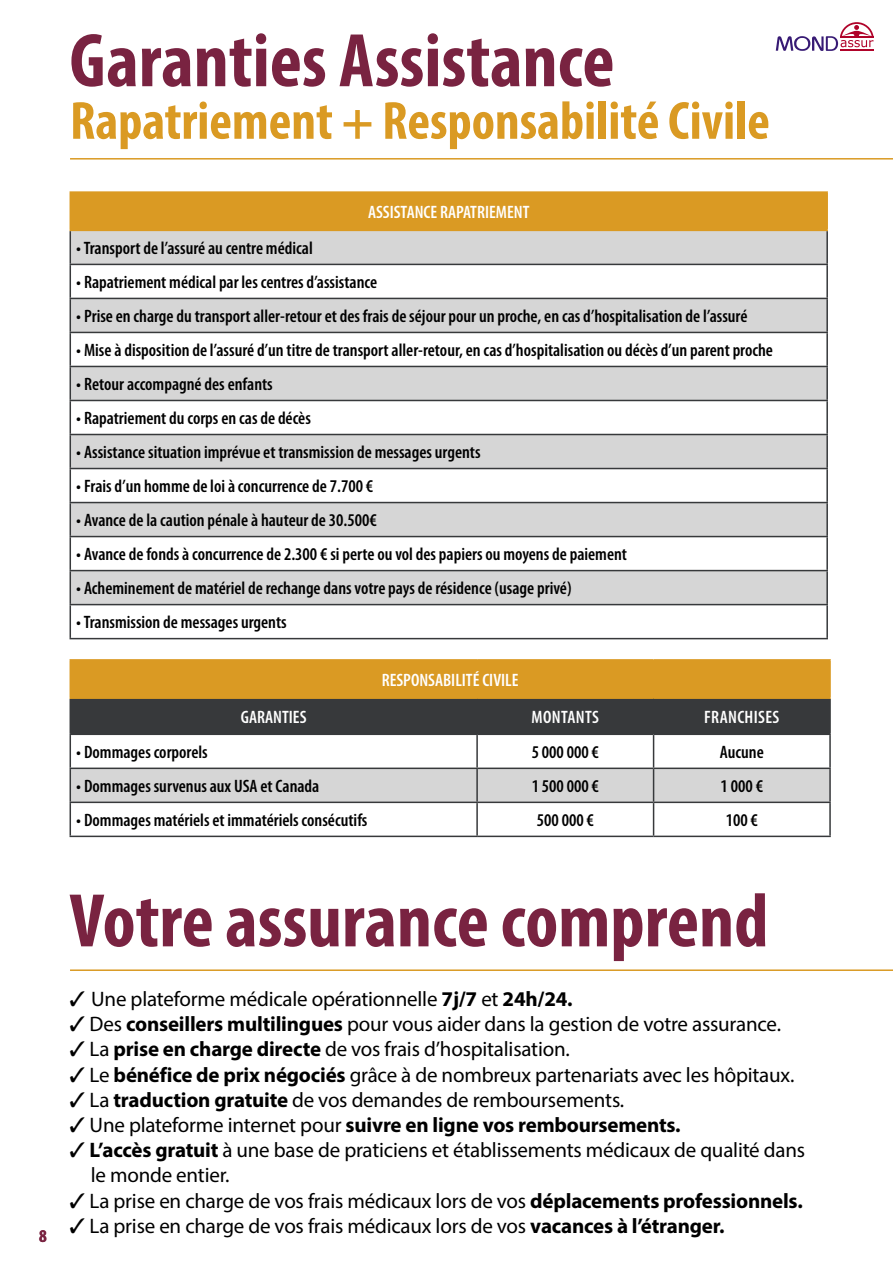
<style>
.page{position:relative;width:893px;height:1263px;background:#fff}
.page>*{position:absolute;margin:0;border:0;box-sizing:border-box;transform-origin:0 0}
.t1{font:700 condensed 76.65px "Myriad Pro";color:#792341}
.t2{font:700 condensed 54px "Myriad Pro";color:#da9a23}
.t3{font:21px/25.2px "Myriad Pro";letter-spacing:-.01em;color:#000}
.t4{font:700 21px "Myriad Pro";letter-spacing:-.01em;color:#000}
.t5{font:600 condensed 18px "Myriad Pro";color:#000}
.t6{font:600 condensed 18px "Myriad Pro";color:#fff}
.t7{font:600 condensed 18px "Myriad Pro";letter-spacing:.02em;color:#fff}
.t8{font:700 condensed 18px "Myriad Pro";color:#792341}
.s1{font-weight:700}
.s2{font-weight:400}
</style>
<div class="page">
<hr style="left:70px;top:158px;width:823px;height:2px;background:#da9a23">
<hr style="left:70px;top:969px;width:823px;height:2px;background:#da9a23">
<div style="left:70px;top:192px;width:757px;height:38px;background:#da9a23"></div>
<div style="left:71px;top:231px;width:755px;height:33px;background:#d6d6d6"></div>
<svg style="left:71px;top:265px;width:755px;height:373px"></svg>
<hr style="left:70px;top:231px;width:1px;height:33px;background:#37393b">
<hr style="left:826px;top:231px;width:2px;height:33px;background:#37393b">
<hr style="left:70px;top:264px;width:758px;height:1px;background:#37393b">
<hr style="left:70px;top:265px;width:1px;height:33px;background:#37393b">
<hr style="left:826px;top:265px;width:2px;height:33px;background:#37393b">
<hr style="left:70px;top:298px;width:758px;height:1px;background:#37393b">
<hr style="left:70px;top:299px;width:1px;height:33px;background:#37393b">
<hr style="left:826px;top:299px;width:2px;height:33px;background:#37393b">
<hr style="left:70px;top:332px;width:758px;height:1px;background:#37393b">
<hr style="left:70px;top:333px;width:1px;height:33px;background:#37393b">
<hr style="left:826px;top:333px;width:2px;height:33px;background:#37393b">
<hr style="left:70px;top:366px;width:758px;height:1px;background:#37393b">
<hr style="left:70px;top:367px;width:1px;height:33px;background:#37393b">
<hr style="left:826px;top:367px;width:2px;height:33px;background:#37393b">
<hr style="left:70px;top:400px;width:758px;height:1px;background:#37393b">
<hr style="left:70px;top:401px;width:1px;height:33px;background:#37393b">
<hr style="left:826px;top:401px;width:2px;height:33px;background:#37393b">
<hr style="left:70px;top:434px;width:758px;height:1px;background:#37393b">
<hr style="left:70px;top:435px;width:1px;height:33px;background:#37393b">
<hr style="left:826px;top:435px;width:2px;height:33px;background:#37393b">
<hr style="left:70px;top:468px;width:758px;height:1px;background:#37393b">
<hr style="left:70px;top:469px;width:1px;height:33px;background:#37393b">
<hr style="left:826px;top:469px;width:2px;height:33px;background:#37393b">
<hr style="left:70px;top:502px;width:758px;height:1px;background:#37393b">
<hr style="left:70px;top:503px;width:1px;height:33px;background:#37393b">
<hr style="left:826px;top:503px;width:2px;height:33px;background:#37393b">
<hr style="left:70px;top:536px;width:758px;height:1px;background:#37393b">
<hr style="left:70px;top:537px;width:1px;height:33px;background:#37393b">
<hr style="left:826px;top:537px;width:2px;height:33px;background:#37393b">
<hr style="left:70px;top:570px;width:758px;height:1px;background:#37393b">
<hr style="left:70px;top:571px;width:1px;height:33px;background:#37393b">
<hr style="left:826px;top:571px;width:2px;height:33px;background:#37393b">
<hr style="left:70px;top:604px;width:758px;height:1px;background:#37393b">
<hr style="left:70px;top:605px;width:1px;height:33px;background:#37393b">
<hr style="left:826px;top:605px;width:2px;height:33px;background:#37393b">
<hr style="left:70px;top:638px;width:758px;height:1px;background:#37393b">
<hr style="left:70px;top:191px;width:758px;height:2px;background:#da9a23">
<hr style="left:826px;top:193px;width:2px;height:37px;background:#da9a23">
<hr style="left:70px;top:230px;width:758px;height:1px;background:#da9a23">
<div style="left:70px;top:660px;width:760px;height:38px;background:#da9a23"></div>
<div style="left:71px;top:699px;width:758px;height:34px;background:#37393b"></div>
<svg style="left:71px;top:735px;width:758px;height:101px"></svg>
<div style="left:71px;top:769px;width:758px;height:32px;background:#d6d6d6"></div>
<hr style="left:70px;top:699px;width:1px;height:34px;background:#37393b">
<hr style="left:476px;top:699px;width:2px;height:34px;background:#37393b">
<hr style="left:653px;top:699px;width:1px;height:34px;background:#37393b">
<hr style="left:829px;top:699px;width:2px;height:34px;background:#37393b">
<hr style="left:70px;top:733px;width:407px;height:2px;background:#37393b">
<hr style="left:70px;top:735px;width:1px;height:32px;background:#37393b">
<hr style="left:477px;top:733px;width:177px;height:2px;background:#37393b">
<hr style="left:476px;top:735px;width:2px;height:32px;background:#37393b">
<hr style="left:654px;top:733px;width:177px;height:2px;background:#37393b">
<hr style="left:653px;top:735px;width:1px;height:32px;background:#37393b">
<hr style="left:829px;top:735px;width:2px;height:32px;background:#37393b">
<hr style="left:70px;top:767px;width:407px;height:2px;background:#37393b">
<hr style="left:70px;top:769px;width:1px;height:32px;background:#37393b">
<hr style="left:477px;top:767px;width:177px;height:2px;background:#37393b">
<hr style="left:476px;top:769px;width:2px;height:32px;background:#37393b">
<hr style="left:654px;top:767px;width:177px;height:2px;background:#37393b">
<hr style="left:653px;top:769px;width:1px;height:32px;background:#37393b">
<hr style="left:829px;top:769px;width:2px;height:32px;background:#37393b">
<hr style="left:70px;top:801px;width:407px;height:2px;background:#37393b">
<hr style="left:70px;top:803px;width:1px;height:33px;background:#37393b">
<hr style="left:477px;top:801px;width:177px;height:2px;background:#37393b">
<hr style="left:476px;top:803px;width:2px;height:33px;background:#37393b">
<hr style="left:654px;top:801px;width:177px;height:2px;background:#37393b">
<hr style="left:653px;top:803px;width:1px;height:33px;background:#37393b">
<hr style="left:829px;top:803px;width:2px;height:33px;background:#37393b">
<hr style="left:70px;top:836px;width:407px;height:1px;background:#37393b">
<hr style="left:477px;top:836px;width:177px;height:1px;background:#37393b">
<hr style="left:654px;top:836px;width:177px;height:1px;background:#37393b">
<hr style="left:70px;top:659px;width:407px;height:2px;background:#da9a23">
<hr style="left:477px;top:659px;width:177px;height:2px;background:#da9a23">
<hr style="left:654px;top:659px;width:177px;height:2px;background:#da9a23">
<hr style="left:829px;top:661px;width:2px;height:36px;background:#da9a23">
<hr style="left:70px;top:697px;width:407px;height:2px;background:#da9a23">
<hr style="left:477px;top:697px;width:177px;height:2px;background:#da9a23">
<hr style="left:654px;top:697px;width:177px;height:2px;background:#da9a23">
<svg style="left:776px;top:22px;width:97px;height:29px"></svg>
<hr style="left:840px;top:49px;width:33px;height:2px;background:#b0032a">
<h1 class="t1" style="left:70px;top:13px;width:546px">Garanties Assistance</h1>
<h2 class="t2" style="left:70px;top:87px;width:701px">Rapatriement + Responsabilité Civile</h2>
<p class="t6" style="left:368px;top:201px;width:163px">ASSISTANCE RAPATRIEMENT</p>
<p class="t5" style="left:76px;top:237px;width:238px">• Transport de l’assuré au centre médical</p>
<p class="t5" style="left:76px;top:271px;width:302px">• Rapatriement médical par les centres d’assistance</p>
<p class="t5" style="left:76px;top:305px;width:673px">• Prise en charge du transport aller-retour et des frais de séjour pour un proche, en cas d’hospitalisation de l’assuré</p>
<p class="t5" style="left:76px;top:339px;width:698px">• Mise à disposition de l’assuré d’un titre de transport aller-retour, en cas d’hospitalisation ou décès d’un parent proche</p>
<p class="t5" style="left:76px;top:373px;width:198px">• Retour accompagné des enfants</p>
<p class="t5" style="left:76px;top:407px;width:236px">• Rapatriement du corps en cas de décès</p>
<p class="t5" style="left:76px;top:441px;width:406px">• Assistance situation imprévue et transmission de messages urgents</p>
<p class="t5" style="left:76px;top:475px;width:298px">• Frais d’un homme de loi à concurrence de 7.700 €</p>
<p class="t5" style="left:76px;top:509px;width:302px">• Avance de la caution pénale à hauteur de 30.500€</p>
<p class="t5" style="left:76px;top:543px;width:552px">• Avance de fonds à concurrence de 2.300 € si perte ou vol des papiers ou moyens de paiement</p>
<p class="t5" style="left:76px;top:577px;width:497px">• Acheminement de matériel de rechange dans votre pays de résidence (usage privé)</p>
<p class="t5" style="left:76px;top:611px;width:212px">• Transmission de messages urgents</p>
<p class="t6" style="left:382px;top:669px;width:138px">RESPONSABILITÉ CIVILE</p>
<p class="t6" style="left:241px;top:706px;width:67px">GARANTIES</p>
<p class="t7" style="left:532px;top:706px;width:69px">MONTANTS</p>
<p class="t7" style="left:704px;top:706px;width:77px">FRANCHISES</p>
<p class="t5" style="left:76px;top:741px;width:133px">• Dommages corporels</p>
<p class="t5" style="left:532px;top:741px;width:69px">5 000 000 €</p>
<p class="t5" style="left:720px;top:741px;width:46px">Aucune</p>
<p class="t5" style="left:76px;top:775px;width:245px">• Dommages survenus aux USA et Canada</p>
<p class="t5" style="left:532px;top:775px;width:69px">1 500 000 €</p>
<p class="t5" style="left:721px;top:775px;width:44px">1 000 €</p>
<p class="t5" style="left:76px;top:809px;width:293px">• Dommages matériels et immatériels consécutifs</p>
<p class="t5" style="left:537px;top:809px;width:59px">500 000 €</p>
<p class="t5" style="left:726px;top:809px;width:34px">100 €</p>
<p class="t8" style="left:39px;top:1224px;width:9px">8</p>
<h1 class="t1" style="left:70px;top:873px;width:700px">Votre assurance comprend</h1>
<p class="t3" style="left:70px;top:986px;width:505px">✓ Une plateforme médicale opérationnelle <span class="s1">7j/7</span> et <span class="s1">24h/24.</span></p>
<p class="t3" style="left:70px;top:1011px;width:713px">✓ Des <span class="s1">conseillers multilingues</span> pour vous aider dans la gestion de votre assurance.</p>
<p class="t3" style="left:70px;top:1036px;width:502px">✓ La <span class="s1">prise en charge directe</span> de vos frais d’hospitalisation.</p>
<p class="t3" style="left:70px;top:1061px;width:726px">✓ Le <span class="s1">bénéfice de prix négociés</span> grâce à de nombreux partenariats avec les hôpitaux.</p>
<p class="t3" style="left:70px;top:1087px;width:556px">✓ La <span class="s1">traduction gratuite</span> de vos demandes de remboursements.</p>
<p class="t4" style="left:70px;top:1111px;width:613px">✓ <span class="s2">Une plateforme internet pour</span> suivre en ligne vos remboursements.</p>
<p class="t3" style="left:91px;top:1137px;width:716px;text-indent:-21px">✓ <span class="s1">L’accès gratuit</span> à une base de praticiens et établissements médicaux de qualité dans le monde entier.</p>
<p class="t3" style="left:70px;top:1187px;width:735px">✓ La prise en charge de vos frais médicaux lors de vos <span class="s1">déplacements professionnels.</span></p>
<p class="t3" style="left:70px;top:1213px;width:657px">✓ La prise en charge de vos frais médicaux lors de vos <span class="s1">vacances à l’étranger.</span></p>
</div>
